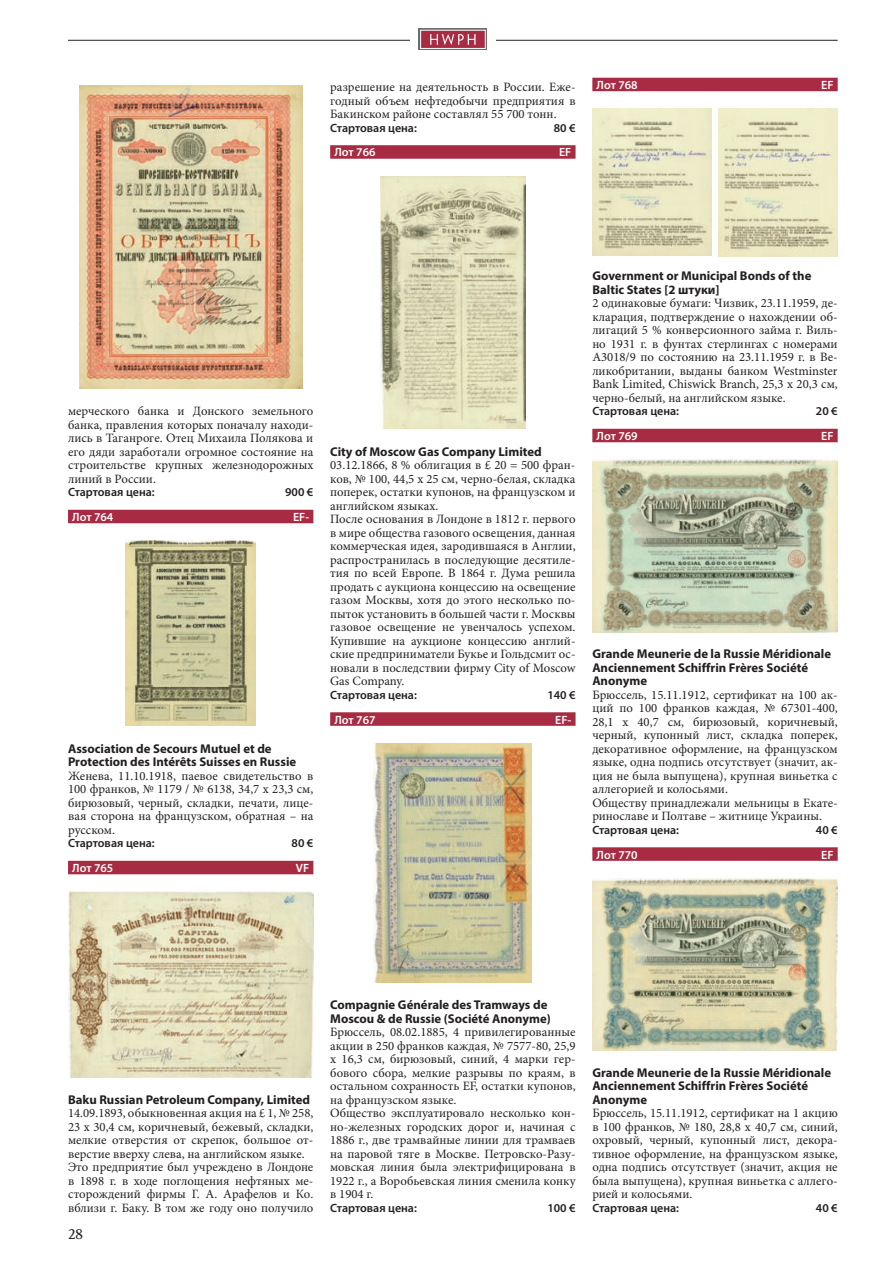
<style>
.page{position:relative;width:893px;height:1263px;background:#fff}
.page>*{position:absolute;margin:0;border:0;box-sizing:border-box;transform-origin:0 0}
.t1{font:15px "Scala Pro";color:#231f20}
.t2{font:12.75px/13.5px "Minion Pro";color:#231f20;text-align:justify}
.t3{font:700 12.75px/13.5px "Myriad Pro";color:#231f20}
.t4{font:600 12px "Myriad Pro";color:#231f20}
.t5{font:600 12px "Myriad Pro";color:#fff}
</style>
<div class="page">
<hr style="left:68px;top:40px;width:770px;height:1px;background:#231f20">
<div style="left:410px;top:26px;width:85px;height:27px;background:#fff"></div>
<svg style="left:419px;top:29px;width:68px;height:21px"></svg>
<div style="left:420px;top:30px;width:66px;height:19px;background:#a62b43;border:1px solid #fff"></div>
<svg style="left:430px;top:34px;width:46px;height:11px"></svg>
<div style="left:592px;top:78px;width:246px;height:13px;background:#a62b43"></div>
<div style="left:592px;top:429px;width:246px;height:13px;background:#a62b43"></div>
<div style="left:592px;top:847px;width:246px;height:14px;background:#a62b43"></div>
<div style="left:330px;top:145px;width:246px;height:14px;background:#a62b43"></div>
<div style="left:330px;top:712px;width:246px;height:14px;background:#a62b43"></div>
<div style="left:68px;top:510px;width:245px;height:13px;background:#a62b43"></div>
<div style="left:68px;top:861px;width:245px;height:13px;background:#a62b43"></div>
<img style="left:79px;top:85px;width:223px;height:303px">
<img style="left:126px;top:541px;width:130px;height:185px">
<img style="left:68px;top:892px;width:245px;height:185px">
<img style="left:380px;top:176px;width:145px;height:253px">
<img style="left:374px;top:743px;width:158px;height:239px">
<img style="left:719px;top:108px;width:119px;height:148px">
<img style="left:592px;top:108px;width:119px;height:148px">
<img style="left:592px;top:459px;width:246px;height:174px">
<img style="left:592px;top:878px;width:246px;height:172px">
<p class="t2" style="left:330px;top:80px;width:247px">разрешение на деятельность в России. Еже&shy;годный объем нефтедобычи предприятия в Бакинском районе составлял 55 700 тонн.</p>
<p class="t4" style="left:330px;top:120px;width:88px">Стартовая цена:</p>
<p class="t4" style="left:554px;top:120px;width:23px">80 €</p>
<p class="t5" style="left:334px;top:145px;width:43px">Лот 766</p>
<p class="t5" style="left:559px;top:145px;width:14px">EF</p>
<p class="t5" style="left:597px;top:77px;width:43px">Лот 768</p>
<p class="t5" style="left:821px;top:77px;width:14px">EF</p>
<p class="t2" style="left:68px;top:404px;width:247px">мерческого банка и Донского земельного банка, правления которых поначалу находи&shy;лись в Таганроге. Отец Михаила Полякова и его дяди заработали огромное состояние на строительстве крупных железнодорожных линий в России.</p>
<p class="t4" style="left:68px;top:485px;width:88px">Стартовая цена:</p>
<p class="t4" style="left:285px;top:485px;width:30px">900 €</p>
<p class="t5" style="left:72px;top:509px;width:43px">Лот 764</p>
<p class="t5" style="left:293px;top:509px;width:18px">EF-</p>
<p class="t3" style="left:68px;top:741px;width:230px">Association de Secours Mutuel et de<br>Protection des Intérêts Suisses en Russie</p>
<p class="t2" style="left:68px;top:769px;width:247px">Женева, 11.10.1918, паевое свидетельство в 100 франков, № 1179 / № 6138, 34,7 x 23,3 см, бирюзовый, черный, складки, печати, лице&shy;вая сторона на французском, обратная – на русском.</p>
<p class="t4" style="left:68px;top:836px;width:88px">Стартовая цена:</p>
<p class="t4" style="left:292px;top:836px;width:23px">80 €</p>
<p class="t5" style="left:72px;top:860px;width:43px">Лот 765</p>
<p class="t5" style="left:296px;top:860px;width:15px">VF</p>
<p class="t3" style="left:330px;top:444px;width:213px">City of Moscow Gas Company Limited</p>
<p class="t2" style="left:330px;top:458px;width:247px;text-align:left">03.12.1866, 8 % облигация в £ 20 = 500 фран&shy;ков, № 100, 44,5 x 25 см, черно-белая, складка поперек, остатки купонов, на французском и английском языках.<br>После основания в Лондоне в 1812 г. первого в мире общества газового освещения, данная коммерческая идея, зародившаяся в Англии, распространилась в последующие десятиле&shy;тия по всей Европе. В 1864 г. Дума решила продать с аукциона концессию на освещение газом Москвы, хотя до этого несколько по&shy;пыток установить в большей части г. Москвы газовое освещение не увенчалось успехом.<br>Купившие на аукционе концессию англий&shy;ские предприниматели Букье и Гольдсмит ос&shy;новали в последствии фирму City of Moscow Gas Company.</p>
<p class="t4" style="left:330px;top:687px;width:88px">Стартовая цена:</p>
<p class="t4" style="left:547px;top:687px;width:30px">140 €</p>
<p class="t5" style="left:334px;top:712px;width:43px">Лот 767</p>
<p class="t5" style="left:555px;top:712px;width:18px">EF-</p>
<p class="t3" style="left:592px;top:269px;width:221px">Government or Municipal Bonds of the<br>Baltic States [2 штуки]</p>
<p class="t2" style="left:592px;top:296px;width:247px">2 одинаковые бумаги: Чизвик, 23.11.1959, де&shy;кларация, подтверждение о нахождении об&shy;лигаций 5 % конверсионного займа г. Виль&shy;но 1931 г. в фунтах стерлингах с номерами A3018/9 по состоянию на 23.11.1959 г. в Ве&shy;ликобритании, выданы банком Westminster Bank Limited, Chiswick Branch, 25,3 x 20,3 см, черно-белый, на английском языке.</p>
<p class="t4" style="left:592px;top:404px;width:88px">Стартовая цена:</p>
<p class="t4" style="left:816px;top:404px;width:23px">20 €</p>
<p class="t5" style="left:597px;top:428px;width:43px">Лот 769</p>
<p class="t5" style="left:821px;top:428px;width:14px">EF</p>
<p class="t3" style="left:592px;top:647px;width:240px">Grande Meunerie de la Russie Méridionale<br>Anciennement Schiffrin Frères Société<br>Anonyme</p>
<p class="t2" style="left:592px;top:688px;width:247px;text-align:left">Брюссель, 15.11.1912, сертификат на 100 ак&shy;ций по 100 франков каждая, № 67301-400, 28,1 x 40,7 см, бирюзовый, коричневый, черный, купонный лист, складка поперек, декоративное оформление, на французском языке, одна подпись отсутствует (значит, ак&shy;ция не была выпущена), крупная виньетка с аллегорией и колосьями.<br>Обществу принадлежали мельницы в Екате&shy;ринославе и Полтаве – житнице Украины.</p>
<p class="t4" style="left:592px;top:822px;width:88px">Стартовая цена:</p>
<p class="t4" style="left:816px;top:822px;width:23px">40 €</p>
<p class="t5" style="left:597px;top:847px;width:43px">Лот 770</p>
<p class="t5" style="left:821px;top:847px;width:14px">EF</p>
<p class="t3" style="left:68px;top:1092px;width:244px">Baku Russian Petroleum Company, Limited</p>
<p class="t2" style="left:68px;top:1106px;width:247px;text-align:left">14.09.1893, обыкновенная акция на £ 1, № 258, 23 x 30,4 см, коричневый, бежевый, складки, мелкие отверстия от скрепок, большое от&shy;верстие вверху слева, на английском языке.<br>Это предприятие был учреждено в Лондоне в 1898 г. в ходе поглощения нефтяных ме&shy;сторождений фирмы Г. А. Арафелов и Ко. вблизи г. Баку. В том же году оно получило</p>
<p class="t1" style="left:68px;top:1225px;width:16px">28</p>
<p class="t3" style="left:330px;top:998px;width:222px">Compagnie Générale des Tramways de<br>Moscou &amp; de Russie (Société Anonyme)</p>
<p class="t2" style="left:330px;top:1025px;width:247px;text-align:left">Брюссель, 08.02.1885, 4 привилегированные акции в 250 франков каждая, № 7577-80, 25,9 x 16,3 см, бирюзовый, синий, 4 марки гер&shy;бового сбора, мелкие разрывы по краям, в остальном сохранность EF, остатки купонов, на французском языке.<br>Общество эксплуатировало несколько кон&shy;но-железных городских дорог и, начиная с 1886 г., две трамвайные линии для трамваев на паровой тяге в Москве. Петровско-Разу&shy;мовская линия была электрифицирована в 1922 г., а Воробьевская линия сменила конку в 1904 г.</p>
<p class="t4" style="left:330px;top:1200px;width:88px">Стартовая цена:</p>
<p class="t4" style="left:547px;top:1200px;width:30px">100 €</p>
<p class="t3" style="left:592px;top:1065px;width:240px">Grande Meunerie de la Russie Méridionale<br>Anciennement Schiffrin Frères Société<br>Anonyme</p>
<p class="t2" style="left:592px;top:1106px;width:247px">Брюссель, 15.11.1912, сертификат на 1 акцию в 100 франков, № 180, 28,8 x 40,7 см, синий, охровый, черный, купонный лист, декора&shy;тивное оформление, на французском языке, одна подпись отсутствует (значит, акция не была выпущена), крупная виньетка с аллего&shy;рией и колосьями.</p>
<p class="t4" style="left:592px;top:1200px;width:88px">Стартовая цена:</p>
<p class="t4" style="left:816px;top:1200px;width:23px">40 €</p>
</div>
